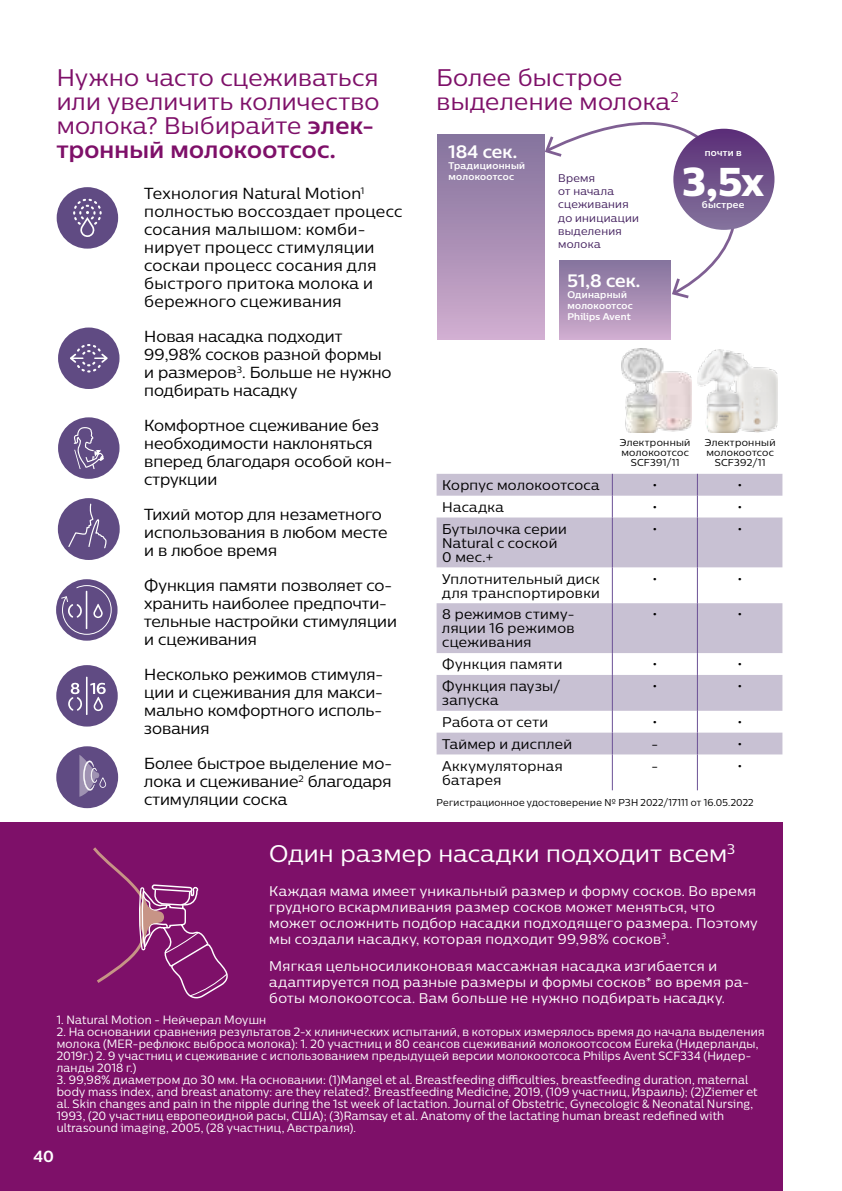
<style>
.page{position:relative;width:842px;height:1191px;background:#fff}
.page>*{position:absolute;margin:0;border:0;box-sizing:border-box;transform-origin:0 0}
.t1{font:40.2px "Centrale Sans X Bold";color:#fff}
.t2{font:24px/24px "Centrale Sans";letter-spacing:.01em;color:#7e1069}
.t3{font:24px "Centrale Sans";letter-spacing:.01em;color:#fff}
.t4{font:700 18px "Centrale Sans";color:#fff}
.t5{font:16px/18px "Centrale Sans";color:#000}
.t6{font:16px/18px "Centrale Sans";letter-spacing:.02em;color:#000}
.t7{font:700 16px "Centrale Sans";color:#fff}
.t8{font:14px/16px "Centrale Sans";letter-spacing:.025em;color:#fff}
.t9{font:14px/14px "Centrale Sans";letter-spacing:.025em;color:#000}
.t10{font:12px/12px "Centrale Sans";letter-spacing:.025em;color:#fff;scale:.95 1}
.t11{font:11px/13.2px "Centrale Sans";letter-spacing:.025em;color:#43205e}
.t12{font:10px/10px "Centrale Sans";letter-spacing:.025em;color:#000;text-align:center}
.t13{font:10px "Centrale Sans";letter-spacing:.025em;color:#000;scale:.95 1}
.t14{font:700 9.6px/11px "Centrale Sans";letter-spacing:.025em;color:#fff}
.s1{font-weight:700}
</style>
<div class="page">
<div style="left:0;top:823px;width:782px;height:368px;background:#7e1069"></div>
<svg style="left:57px;top:187px;width:61px;height:62px"></svg>
<svg style="left:58px;top:327px;width:62px;height:62px"></svg>
<svg style="left:58px;top:417px;width:62px;height:62px"></svg>
<div style="left:58px;top:498px;width:62px;height:62px;background:#604b83;border-radius:50%"></div>
<svg style="left:67px;top:503px;width:41px;height:46px"></svg>
<svg style="left:56px;top:579px;width:62px;height:61px"></svg>
<svg style="left:56px;top:665px;width:62px;height:61px"></svg>
<div style="left:56px;top:746px;width:62px;height:62px;background:#604b83;border-radius:50%"></div>
<svg style="left:79px;top:755px;width:27px;height:42px"></svg>
<svg style="left:437px;top:474px;width:345px;height:280px;fill:#c8c1d3"></svg>
<svg style="left:612px;top:474px;width:1px;height:43px"></svg>
<svg style="left:697px;top:474px;width:1px;height:43px"></svg>
<hr style="left:612px;top:517px;width:1px;height:50px;background:#6b5095">
<hr style="left:697px;top:517px;width:1px;height:50px;background:#6b5095">
<hr style="left:612px;top:567px;width:1px;height:36px;background:#6b5095">
<hr style="left:697px;top:567px;width:1px;height:36px;background:#6b5095">
<hr style="left:612px;top:603px;width:1px;height:50px;background:#6b5095">
<hr style="left:697px;top:603px;width:1px;height:50px;background:#6b5095">
<svg style="left:612px;top:653px;width:1px;height:22px"></svg>
<svg style="left:697px;top:653px;width:1px;height:22px"></svg>
<hr style="left:612px;top:675px;width:1px;height:36px;background:#6b5095">
<hr style="left:697px;top:675px;width:1px;height:36px;background:#6b5095">
<svg style="left:612px;top:711px;width:1px;height:43px"></svg>
<svg style="left:697px;top:711px;width:1px;height:43px"></svg>
<hr style="left:612px;top:754px;width:1px;height:36px;background:#6b5095">
<hr style="left:697px;top:754px;width:1px;height:36px;background:#6b5095">
<div style="left:438px;top:135px;width:107px;height:204px;background:linear-gradient(to bottom,#84729c,#d0accf)"></div>
<svg style="left:559px;top:296px;width:111px;height:43px;background:#ba9cc0"></svg>
<svg style="left:544px;top:122px;width:229px;height:174px"></svg>
<svg style="left:545px;top:136px;width:16px;height:21px"></svg>
<svg style="left:672px;top:278px;width:17px;height:20px"></svg>
<div style="left:673px;top:129px;width:101px;height:101px;background:linear-gradient(to bottom,#5a2d77,#85759e);border-radius:51px"></div>
<img style="left:622px;top:349px;width:69px;height:83px">
<img style="left:698px;top:349px;width:79px;height:83px">
<svg style="left:93px;top:847px;width:135px;height:152px"></svg>
<h2 class="t2" style="left:57px;top:65px;width:324px">Нужно часто сцеживаться или увеличить количество молока? Выбирайте <span class="s1">элек&shy;тронный молокоотсос.</span></h2>
<h2 class="t2" style="left:437px;top:65px;width:244px">Более быстрое выделение молока<sup>2</sup></h2>
<h3 class="t4" style="left:449px;top:140px;width:70px">184 сек.</h3>
<p class="t14" style="left:449px;top:160px;width:78px">Традиционный молокоотсос</p>
<p class="t14" style="left:705px;top:147px;width:38px">почти в</p>
<h1 class="t1" style="left:682px;top:155px;width:83px">3,5x</h1>
<p class="t11" style="left:558px;top:171px;width:82px">Время<br>от начала сцеживания до инициации выделения молока</p>
<h3 class="t4" style="left:567px;top:269px;width:74px">51,8 сек.</h3>
<p class="t14" style="left:567px;top:289px;width:67px">Одинарный молокоотсос<br>Philips Avent</p>
<h3 class="t6" style="left:144px;top:184px;width:260px">Технология Natural Motion<sup>1 </sup>полностью воссоздает процесс сосания малышом: комби&shy;нирует процесс стимуляции соскаи процесс сосания для быстрого притока молока и бережного сцеживания</h3>
<h3 class="t5" style="left:144px;top:327px;width:249px">Новая насадка подходит<br>99,98% сосков разной формы и размеров<sup>3</sup>. Больше не нужно подбирать насадку</h3>
<h3 class="t5" style="left:144px;top:416px;width:249px">Комфортное сцеживание без необходимости наклоняться вперед благодаря особой кон&shy;струкции</h3>
<h3 class="t5" style="left:144px;top:505px;width:245px">Тихий мотор для незаметного использования в любом месте и в любое время</h3>
<h3 class="t5" style="left:144px;top:576px;width:254px">Функция памяти позволяет со&shy;хранить наиболее предпочти&shy;тельные настройки стимуляции и сцеживания</h3>
<h3 class="t5" style="left:144px;top:665px;width:240px;text-align:justify">Несколько режимов стимуля&shy;ции и сцеживания для макси&shy;мально комфортного исполь&shy;зования</h3>
<h3 class="t5" style="left:144px;top:754px;width:249px;text-align:justify">Более быстрое выделение мо&shy;лока и сцеживание<sup>2</sup> благодаря стимуляции соска</h3>
<p class="t14" style="left:702px;top:199px;width:44px">быстрее</p>
<p class="t12" style="left:620px;top:437px;width:72px">Электронный молокоотсос<br>SCF391/11</p>
<p class="t12" style="left:705px;top:437px;width:72px">Электронный молокоотсос<br>SCF392/11</p>
<p class="t9" style="left:442px;top:478px;width:159px">Корпус молокоотсоса</p>
<p class="t9" style="left:652px;top:478px;width:6px">•</p>
<p class="t9" style="left:737px;top:478px;width:6px">•</p>
<p class="t9" style="left:442px;top:499px;width:63px">Насадка</p>
<p class="t9" style="left:652px;top:499px;width:6px">•</p>
<p class="t9" style="left:737px;top:499px;width:6px">•</p>
<p class="t9" style="left:442px;top:521px;width:126px">Бутылочка серии<br>Natural c соской<br>0 мес.+</p>
<p class="t9" style="left:652px;top:521px;width:6px">•</p>
<p class="t9" style="left:737px;top:521px;width:6px">•</p>
<p class="t9" style="left:442px;top:571px;width:159px">Уплотнительный диск для транспортировки</p>
<p class="t9" style="left:652px;top:571px;width:6px">•</p>
<p class="t9" style="left:737px;top:571px;width:6px">•</p>
<p class="t9" style="left:442px;top:607px;width:134px;text-align:justify">8 режимов стиму&shy;ляции 16 режимов сцеживания</p>
<p class="t9" style="left:652px;top:607px;width:6px">•</p>
<p class="t9" style="left:737px;top:607px;width:6px">•</p>
<p class="t9" style="left:442px;top:657px;width:122px">Функция памяти</p>
<p class="t9" style="left:652px;top:657px;width:6px">•</p>
<p class="t9" style="left:737px;top:657px;width:6px">•</p>
<p class="t9" style="left:442px;top:679px;width:120px">Функция паузы/ запуска</p>
<p class="t9" style="left:652px;top:679px;width:6px">•</p>
<p class="t9" style="left:737px;top:679px;width:6px">•</p>
<p class="t9" style="left:442px;top:715px;width:107px">Работа от сети</p>
<p class="t9" style="left:652px;top:715px;width:6px">•</p>
<p class="t9" style="left:737px;top:715px;width:6px">•</p>
<p class="t9" style="left:442px;top:736px;width:131px">Таймер и дисплей</p>
<p class="t9" style="left:651px;top:736px;width:8px">-</p>
<p class="t9" style="left:737px;top:736px;width:6px">•</p>
<p class="t9" style="left:442px;top:758px;width:122px">Аккумуляторная батарея</p>
<p class="t9" style="left:651px;top:758px;width:8px">-</p>
<p class="t9" style="left:737px;top:758px;width:6px">•</p>
<p class="t13" style="left:437px;top:796px;width:335px">Регистрационное удостоверение Nº РЗН 2022/17111 от 16.05.2022</p>
<h2 class="t3" style="left:269px;top:838px;width:467px">Один размер насадки подходит всем<sup>3</sup></h2>
<p class="t8" style="left:269px;top:883px;width:490px">Каждая мама имеет уникальный размер и форму сосков. Во время грудного вскармливания размер сосков может меняться, что может осложнить подбор насадки подходящего размера. Поэтому мы создали насадку, которая подходит 99,98% сосков<sup>3</sup>.</p>
<p class="t8" style="left:269px;top:958px;width:481px">Мягкая цельносиликоновая массажная насадка изгибается и адаптируется под разные размеры и формы сосков* во время ра&shy;боты молокоотсоса. Вам больше не нужно подбирать насадку.</p>
<p class="t10" style="left:57px;top:1014px;width:222px">1. Natural Motion - Нейчерал Моушн</p>
<p class="t10" style="left:57px;top:1026px;width:746px">2. На основании сравнения результатов 2-х клинических испытаний, в которых измерялось время до начала выделения молока (MER-рефлюкс выброса молока): 1. 20 участниц и 80 сеансов сцеживаний молокоотсосом Eureka (Нидерланды, 2019г.) 2. 9 участниц и сцеживание с использованием предыдущей версии молокоотсоса Philips Avent SCF334 (Нидер&shy;ланды 2018 г.)</p>
<p class="t10" style="left:57px;top:1074px;width:739px">3. 99,98% диаметром до 30 мм. На основании: (1)Mangel et al. Breastfeeding difficulties, breastfeeding duration, maternal body mass index, and breast anatomy: are they related?. Breastfeeding Medicine, 2019, (109 участниц, Израиль); (2)Ziemer et al. Skin changes and pain in the nipple during the 1st week of lactation. Journal of Obstetric, Gynecologic &amp; Neonatal Nursing, 1993, (20 участниц европеоидной расы, США); (3)Ramsay et al. Anatomy of the lactating human breast redefined with ultrasound imaging, 2005, (28 участниц, Австралия).</p>
<h3 class="t7" style="left:33px;top:1146px;width:22px">40</h3>
</div>
